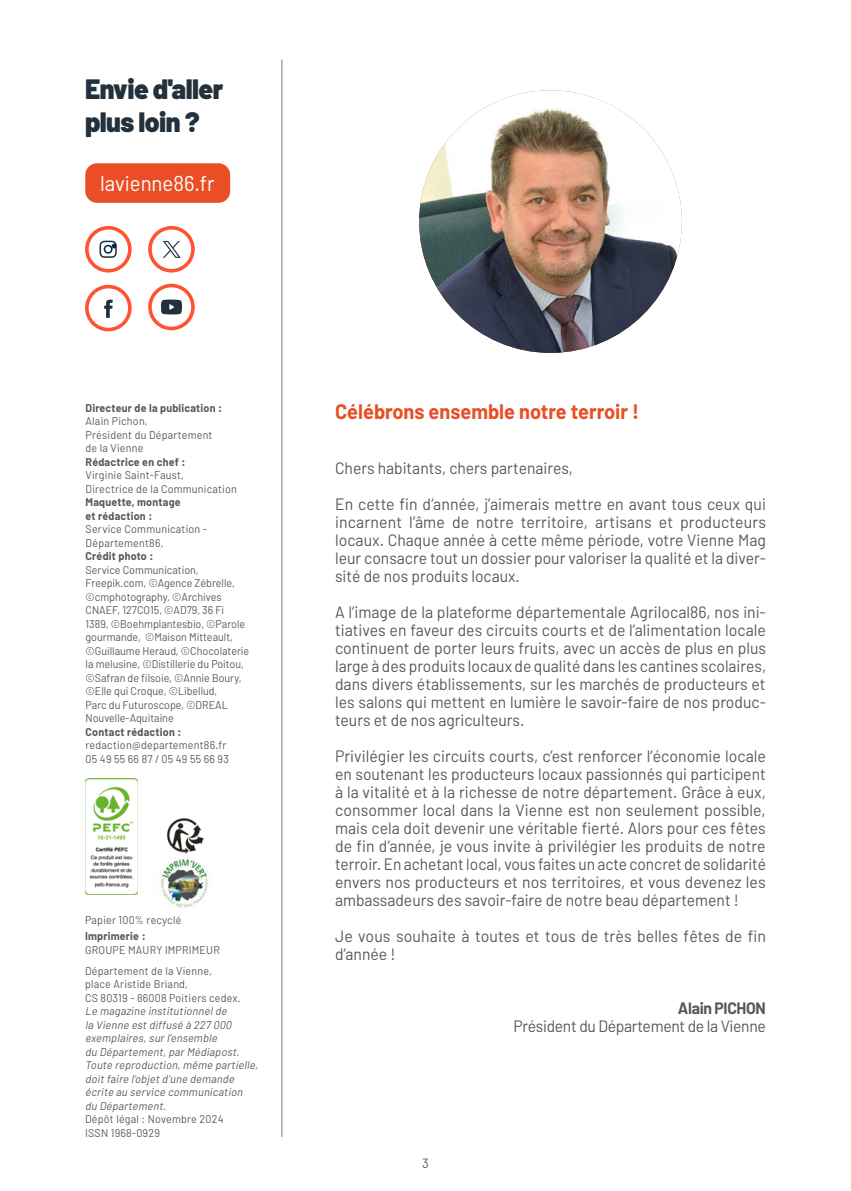
<style>
.page{position:relative;width:851px;height:1191px;background:#fff}
.page>*{position:absolute;margin:0;border:0;box-sizing:border-box;transform-origin:0 0}
.t1{font:900 28.05px/33.6px "Barlow";letter-spacing:-.02em;color:#23313c;scale:.95 1}
.t2{font:21.45px "Barlow";color:#fff;scale:.95 1}
.t3{font:700 21px "Barlow";color:#e94e24;scale:.95 1}
.t4{font:16.5px/18px "Barlow";color:#575756;text-align:justify;scale:.96 1}
.t5{font:16.5px/36px "Barlow";color:#575756;scale:.95 1}
.t6{font:16.5px "Barlow";letter-spacing:-.02em;color:#575756;scale:.95 1}
.t7{font:700 16.5px "Barlow";letter-spacing:-.02em;color:#575756;scale:.95 1}
.t8{font:13.5px "Barlow";color:#575756;scale:.95 1}
.t9{font:11.25px/13.5px "Barlow";letter-spacing:.005em;color:#575756;scale:.95 1}
.t10{font:italic 11.25px/13.5px "Barlow";color:#575756;scale:.95 1}
.t11{font:700 11.25px/13.5px "Barlow";letter-spacing:.02em;color:#575756;scale:.95 1}
</style>
<div class="page">
<img style="left:159px;top:859px;width:49px;height:49px">
<img style="left:167px;top:818px;width:37px;height:36px">
<img style="left:85px;top:778px;width:53px;height:116px">
<hr style="left:281px;top:60px;width:1px;height:1077px;background:#7e7e7d">
<img style="left:419px;top:90px;width:262px;height:263px;border-radius:131px">
<svg style="left:85px;top:226px;width:47px;height:46px"></svg>
<svg style="left:85px;top:285px;width:47px;height:46px"></svg>
<svg style="left:148px;top:284px;width:47px;height:46px"></svg>
<div style="left:85px;top:163px;width:145px;height:40px;background:#e94e24;border-radius:12px"></div>
<svg style="left:148px;top:226px;width:47px;height:46px"></svg>
<h1 class="t1" style="left:85px;top:72px;width:147px">Envie d'aller plus loin ?</h1>
<h2 class="t2" style="left:100px;top:170px;width:122px">lavienne86.fr</h2>
<p class="t11" style="left:86px;top:401px;width:145px">Directeur de la publication :</p>
<p class="t9" style="left:86px;top:414px;width:135px">Alain Pichon,<br>Président du Département de la Vienne</p>
<p class="t11" style="left:86px;top:455px;width:106px">Rédactrice en chef :</p>
<p class="t9" style="left:86px;top:468px;width:161px">Virginie Saint-Faust,<br>Directrice de la Communication</p>
<p class="t11" style="left:86px;top:495px;width:102px">Maquette, montage et rédaction :</p>
<p class="t9" style="left:86px;top:522px;width:129px">Service Communication -<br>Département86,</p>
<p class="t11" style="left:86px;top:549px;width:73px">Crédit photo :</p>
<p class="t9" style="left:86px;top:563px;width:174px">Service Communication,<br>Freepik.com, ©Agence Zébrelle, ©cmphotography, ©Archives<br>CNAEF, 127CO15, ©AD79, 36 Fi<br>1389, ©Boehmplantesbio, ©Parole gourmande, ©Maison Mitteault, ©Guillaume Heraud, ©Chocolaterie la melusine, ©Distillerie du Poitou, ©Safran de filsoie, ©Annie Boury, ©Elle qui Croque, ©Libellud,<br>Parc du Futuroscope, ©DREAL<br>Nouvelle-Aquitaine</p>
<p class="t11" style="left:86px;top:725px;width:102px">Contact rédaction :</p>
<p class="t9" style="left:86px;top:738px;width:152px">redaction@departement86.fr<br>05 49 55 66 87 / 05 49 55 66 93</p>
<p class="t9" style="left:85px;top:913px;width:103px">Papier 100% recyclé</p>
<p class="t11" style="left:85px;top:929px;width:65px">Imprimerie :</p>
<p class="t9" style="left:85px;top:939px;width:143px;line-height:21px">GROUPE MAURY IMPRIMEUR<br>Département de la Vienne,</p>
<p class="t9" style="left:85px;top:977px;width:165px">place Aristide Briand,<br>CS 80319 - 86008 Poitiers cedex.</p>
<p class="t10" style="left:85px;top:1004px;width:186px">Le magazine institutionnelde<br>la Vienne est diffusé à 227 000 exemplaires,sur l’ensemble<br>du Département,par Médiapost.<br>Toute reproduction,même partielle, doit faire l’objet d’une demande écrite au service communication du Département.</p>
<p class="t9" style="left:85px;top:1112px;width:147px">Dépôt légal : Novembre 2024<br>ISSN 1968-0929</p>
<p class="t3" style="left:335px;top:398px;width:321px">Célébrons ensemble notre terroir !</p>
<p class="t5" style="left:335px;top:449px;width:455px">Chers habitants, chers partenaires,<br>En cette fin d’année, j’aimerais mettre en avant tous ceux qui</p>
<p class="t4" style="left:335px;top:512px;width:450px">incarnent l’âme de notre territoire, artisans et producteurs locaux. Chaque année à cette même période, votre Vienne Mag leur consacre tout un dossier pour valoriser la qualité et la diver&shy;sité de nos produits locaux.</p>
<p class="t4" style="left:335px;top:602px;width:450px">A l’image de la plateforme départementale Agrilocal86, nos ini&shy;tiatives en faveur des circuits courts et de l’alimentation locale continuent de porter leurs fruits, avec un accès de plus en plus large à des produits locaux de qualité dans les cantines scolaires, dans divers établissements, sur les marchés de producteurs et les salons qui mettent en lumière le savoir-faire de nos produc&shy;teurs et de nos agriculteurs.</p>
<p class="t4" style="left:335px;top:746px;width:450px">Privilégier les circuits courts, c’est renforcer l’économie locale en soutenant les producteurs locaux passionnés qui participent à la vitalité et à la richesse de notre département. Grâce à eux, consommer local dans la Vienne est non seulement possible, mais cela doit devenir une véritable fierté. Alors pour ces fêtes de fin d’année, je vous invite à privilégier les produits de notre terroir. En achetant local, vous faites un acte concret de solidarité envers nos producteurs et nos territoires, et vous devenez les ambassadeurs des savoir-faire de notre beau département !</p>
<p class="t4" style="left:335px;top:926px;width:450px">Je vous souhaite à toutes et tous de très belles fêtes de fin d’année !</p>
<p class="t8" style="left:422px;top:1155px;width:8px">3</p>
<p class="t7" style="left:677px;top:997px;width:94px">Alain PICHON</p>
<p class="t6" style="left:513px;top:1015px;width:267px">Président du Département de la Vienne</p>
</div>
